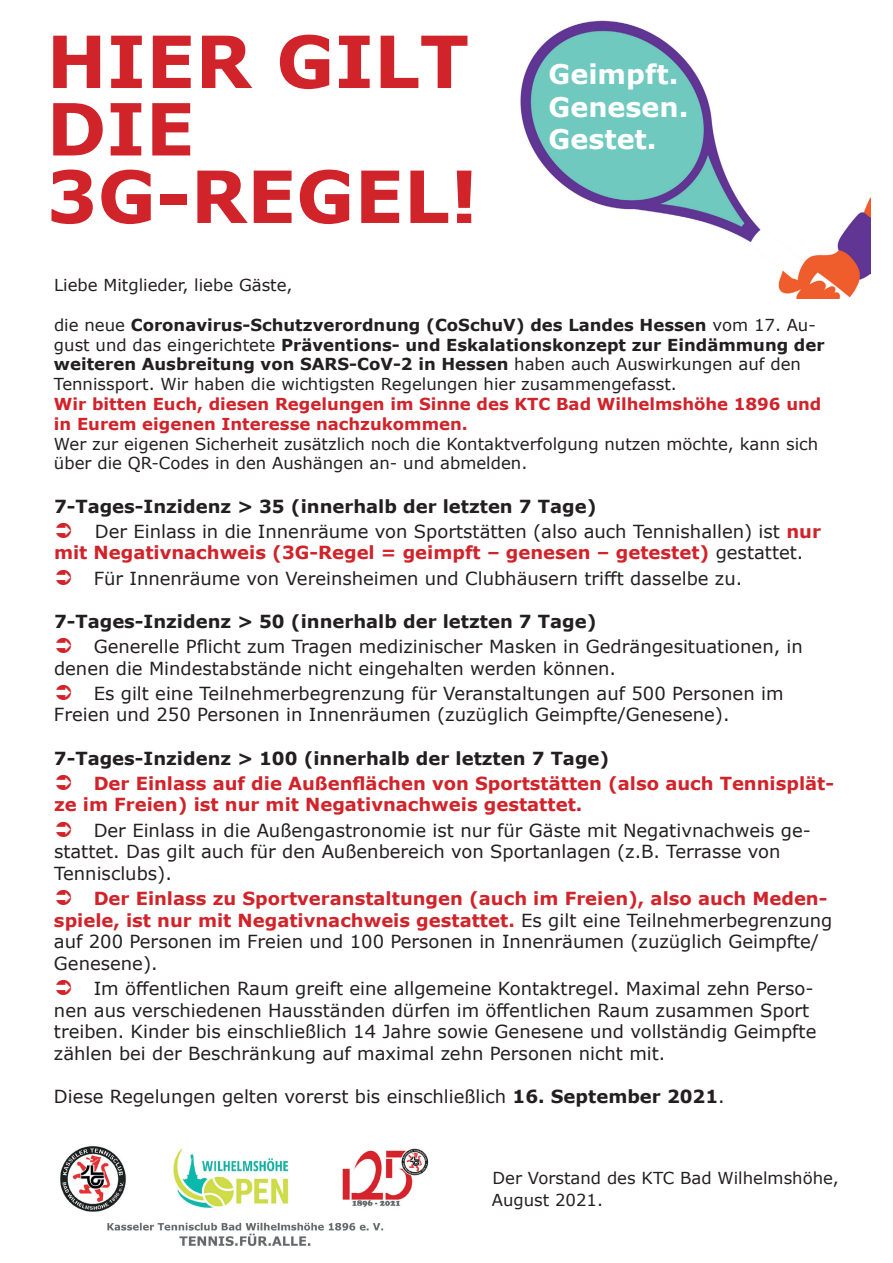
<style>
.page{position:relative;width:893px;height:1263px;background:#fff}
.page>*{position:absolute;margin:0;border:0;box-sizing:border-box;transform-origin:0 0}
.t1{font:700 72px/67.5px "Verdana";color:#d1232a}
.t2{font:700 27px/32.4px "Verdana";color:#fff}
.t3{font:18px/21.6px "Verdana";color:#231f20}
.t4{font:700 18px/21.6px "Verdana";color:#d1232a}
.t5{font:700 18px "Verdana";color:#231f20}
.t6{font:700 16.5px/19.8px "Verdana";color:#231f20}
.t7{font:16.5px/19.8px "Verdana";color:#231f20}
.t8{font:700 16.5px/19.8px "Verdana";color:#d1232a}
.s1{font-weight:400}
.s2{font-weight:700}
.s3{font-weight:700;color:#d1232a}
</style>
<div class="page">
<img style="left:60px;top:1146px;width:369px;height:101px">
<img style="left:520px;top:20px;width:351px;height:278px">
<h1 class="t1" style="left:47px;top:27px;width:434px">HIER GILT<br>DIE<br>3G-REGEL!</h1>
<h2 class="t2" style="left:549px;top:58px;width:141px">Geimpft.<br>Genesen.<br>Gestet.</h2>
<p class="t7" style="left:54px;top:275px;width:240px">Liebe Mitglieder, liebe Gäste,</p>
<p class="t6" style="left:54px;top:314px;width:772px"><span class="s1">die neue</span> Coronavirus-Schutzverordnung (CoSchuV) des Landes Hessen <span class="s1">vom 17. Au&shy;gust und das eingerichtete</span> Präventions- und Eskalationskonzept zur Eindämmung der weiteren Ausbreitung von SARS-CoV-2 in Hessen <span class="s1">haben auch Auswirkungen auf den Tennissport. Wir haben die wichtigsten Regelungen hier zusammengefasst.</span></p>
<p class="t8" style="left:54px;top:394px;width:769px">Wir bitten Euch, diesen Regelungen im Sinne des KTC Bad Wilhelmshöhe 1896 und in Eurem eigenen Interesse nachzukommen.</p>
<p class="t7" style="left:54px;top:433px;width:766px">Wer zur eigenen Sicherheit zusätzlich noch die Kontaktverfolgung nutzen möchte, kann sich über die QR-Codes in den Aushängen an- und abmelden.</p>
<p class="t3" style="left:95px;top:493px;width:728px;line-height:25.2px;text-indent:-41px"><span class="s2">7-Tages-Inzidenz &gt; 35 (innerhalb der letzten 7 Tage)<br></span>Der Einlass in die Innenräume von Sportstätten (also auch Tennishallen) ist <span class="s3">nur</span></p>
<p class="t3" style="left:94px;top:540px;width:711px;line-height:25.2px;text-indent:-40px"><span class="s3">mit Negativnachweis (3G-Regel = geimpft – genesen – getestet)</span> gestattet.<br>Für Innenräume von Vereinsheimen und Clubhäusern trifft dasselbe zu.</p>
<p class="t5" style="left:54px;top:608px;width:544px">7-Tages-Inzidenz &gt; 50 (innerhalb der letzten 7 Tage)</p>
<p class="t3" style="left:54px;top:635px;width:750px;text-indent:40px">Generelle Pflicht zum Tragen medizinischer Masken in Gedrängesituationen, in denen die Mindestabstände nicht eingehalten werden können.</p>
<p class="t3" style="left:54px;top:682px;width:731px;text-indent:40px">Es gilt eine Teilnehmerbegrenzung für Veranstaltungen auf 500 Personen im<br>Freien und 250 Personen in Innenräumen (zuzüglich Geimpfte/Genesene).</p>
<p class="t5" style="left:54px;top:745px;width:557px">7-Tages-Inzidenz &gt; 100 (innerhalb der letzten 7 Tage)</p>
<p class="t4" style="left:54px;top:772px;width:782px;text-indent:40px">Der Einlass auf die Außenflächen von Sportstätten (also auch Tennisplät&shy;ze im Freien) ist nur mit Negativnachweis gestattet.</p>
<p class="t3" style="left:54px;top:819px;width:758px;text-indent:40px">Der Einlass in die Außengastronomie ist nur für Gäste mit Negativnachweis ge&shy;stattet. Das gilt auch für den Außenbereich von Sportanlagen (z.B. Terrasse von<br>Tennisclubs).</p>
<p class="t3" style="left:54px;top:887px;width:780px;text-indent:40px"><span class="s3">Der Einlass zu Sportveranstaltungen (auch im Freien), also auch Meden&shy;spiele, ist nur mit Negativnachweis gestattet.</span> Es gilt eine Teilnehmerbegrenzung auf 200 Personen im Freien und 100 Personen in Innenräumen (zuzüglich Geimpfte/ Genesene).</p>
<p class="t3" style="left:54px;top:977px;width:764px;text-indent:40px">Im öffentlichen Raum greift eine allgemeine Kontaktregel. Maximal zehn Perso&shy;nen aus verschiedenen Hausständen dürfen im öffentlichen Raum zusammen Sport treiben. Kinder bis einschließlich 14 Jahre sowie Genesene und vollständig Geimpfte zählen bei der Beschränkung auf maximal zehn Personen nicht mit.</p>
<p class="t3" style="left:54px;top:1085px;width:672px">Diese Regelungen gelten vorerst bis einschließlich <span class="s2">16. September 2021</span>.</p>
<p class="t7" style="left:492px;top:1167px;width:349px;line-height:21.6px">Der Vorstand des KTC Bad Wilhelmshöhe,<br>August 2021.</p>
</div>
